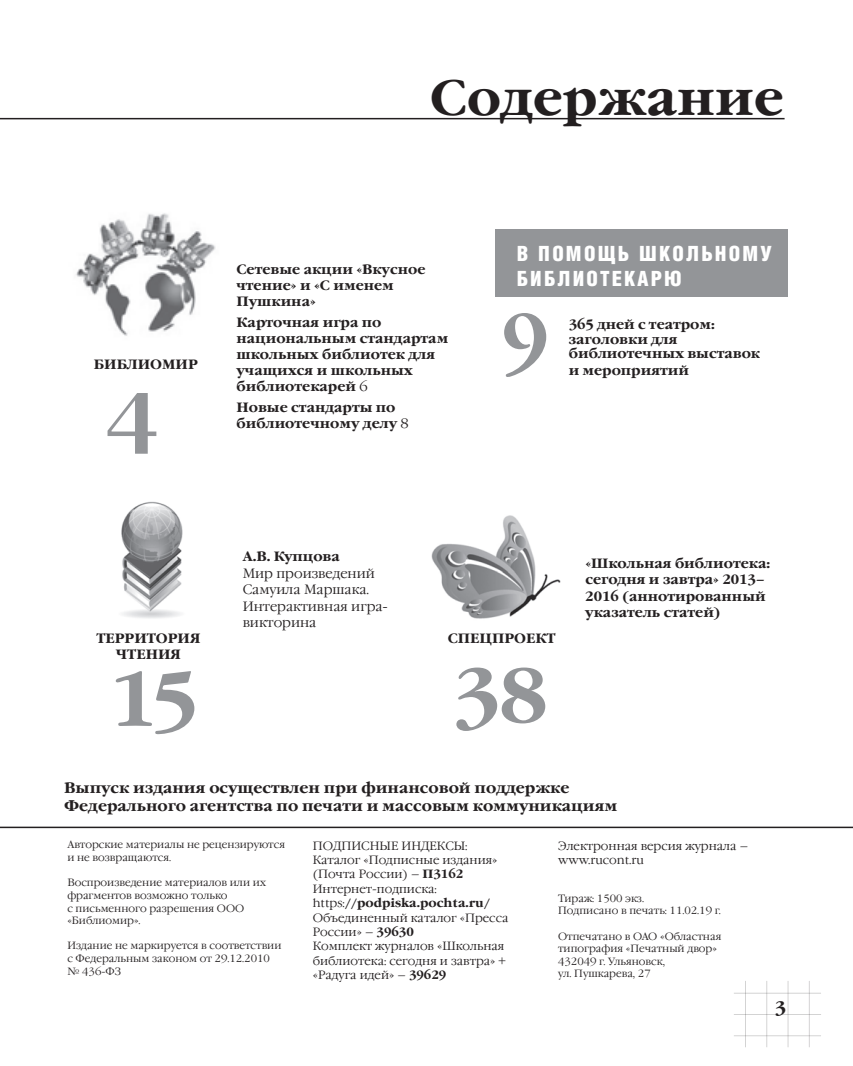
<style>
.page{position:relative;width:853px;height:1066px;background:#fff}
.page>*{position:absolute;margin:0;border:0;box-sizing:border-box;transform-origin:0 0}
.t1{font:700 76.5px "Garamond C";color:#939598}
.t2{font:700 49.5px "Garamond C";color:#231f20}
.t3{font:900 21px/25.2px "Helios Cond";letter-spacing:.1em;color:#fff}
.t4{font:700 18px "Garamond C";color:#231f20}
.t5{font:700 15px/18px "Garamond C";color:#231f20}
.t6{font:700 13.5px/16.2px "Garamond C";color:#231f20}
.t7{font:300 13.5px/16.5px "Garamond C";color:#231f20}
.t8{font:700 13.5px/16.2px "Garamond C";letter-spacing:.12em;color:#231f20;text-align:center}
.t9{font:300 12px/14.4px "Garamond C";color:#231f20}
.t10{font:300 10.5px/12.6px "Garamond C";color:#231f20}
.s1{font-weight:300}
.s2{font-weight:700}
</style>
<div class="page">
<hr style="left:733px;top:992px;width:87px;height:1px;background:#231f20">
<hr style="left:745px;top:980px;width:1px;height:66px;background:#231f20">
<hr style="left:766px;top:980px;width:1px;height:66px;background:#231f20">
<hr style="left:787px;top:980px;width:1px;height:66px;background:#231f20">
<hr style="left:808px;top:980px;width:1px;height:66px;background:#231f20">
<hr style="left:733px;top:1013px;width:87px;height:1px;background:#231f20">
<hr style="left:733px;top:1034px;width:87px;height:1px;background:#231f20">
<hr style="left:0;top:826px;width:852px;height:1px;background:#231f20">
<hr style="left:0;top:118px;width:784px;height:1px;background:#231f20">
<img style="left:76px;top:213px;width:140px;height:123px">
<img style="left:121px;top:501px;width:62px;height:117px">
<img style="left:431px;top:515px;width:130px;height:104px">
<div style="left:495px;top:229px;width:292px;height:68px;background:#939598"></div>
<h2 class="t2" style="left:430px;top:70px;width:355px">Содержание</h2>
<p class="t6" style="left:94px;top:357px;width:105px">библиомир</p>
<h1 class="t1" style="left:109px;top:378px;width:49px">4</h1>
<p class="t6" style="left:236px;top:261px;width:190px">Сетевые акции «Вкусное чтение» и «С именем<br>Пушкина»</p>
<p class="t6" style="left:236px;top:314px;width:213px">Карточная игра по национальным стандартам школьных библиотек для учащихся и школьных библиотекарей <span class="s1">6</span></p>
<p class="t6" style="left:236px;top:399px;width:174px">Новые стандарты по библиотечному делу <span class="s1">8</span></p>
<h3 class="t3" style="left:516px;top:241px;width:256px">В ПОМОЩЬ ШКОЛЬНОМУ<br>БИБЛИОТЕКАРЮ</h3>
<h1 class="t1" style="left:501px;top:298px;width:49px">9</h1>
<p class="t6" style="left:568px;top:317px;width:193px;line-height:14.9px">365 дней с театром: заголовки для библиотечных выставок</p>
<p class="t6" style="left:568px;top:362px;width:122px">и мероприятий</p>
<p class="t6" style="left:243px;top:548px;width:99px">А.В. Купцова</p>
<p class="t7" style="left:243px;top:565px;width:147px">Мир произведений<br>Самуила Маршака.<br>Интерактивная игра&shy;викторина</p>
<p class="t6" style="left:585px;top:555px;width:186px">«Школьная библиотека: сегодня и завтра» 2013–<br>2016 (аннотированный указатель статей)</p>
<p class="t8" style="left:96px;top:630px;width:100px">Территория чтения</p>
<p class="t6" style="left:447px;top:630px;width:45px">спецпро</p>
<p class="t6" style="left:526px;top:630px;width:30px">ект</p>
<h1 class="t1" style="left:110px;top:655px;width:90px">15</h1>
<h1 class="t1" style="left:452px;top:652px;width:96px">38</h1>
<h3 class="t5" style="left:64px;top:778px;width:554px">Выпуск издания осуществлен при финансовой поддержке<br>Федерального агентства по печати и массовым коммуникациям</h3>
<p class="t10" style="left:67px;top:838px;width:219px">Авторские материалы не рецензируются и не возвращаются.</p>
<p class="t10" style="left:67px;top:876px;width:200px">Воспроизведение материалов или их фрагментов возможно только<br>с письменного разрешения ООО «Библиомир».</p>
<p class="t10" style="left:67px;top:939px;width:215px">Издание не маркируется в соответствии с Федеральным законом от 29.12.2010 № 436-ФЗ</p>
<p class="t9" style="left:313px;top:838px;width:197px;text-indent:141px">ы:<br>Каталог «Подписные издания» (Почта России) – <span class="s2">П3162<br></span>Интернет-подписка: https:<span class="s2">//podpiska.pochta.ru/<br></span>Объединенный каталог «Пресса<br>России» – <span class="s2">39630<br></span>Комплект журналов «Школьная библиотека: сегодня и завтра» + «Радуга идей» – <span class="s2">39629</span></p>
<p class="t9" style="left:558px;top:838px;width:191px">Электронная версия журнала – www.rucont.ru</p>
<p class="t9" style="left:313px;top:838px;width:21px">Подписн</p>
<p class="t9" style="left:379px;top:838px;width:32px">ые индекс</p>
<p class="t10" style="left:558px;top:891px;width:164px">Тираж: 1500 экз.<br>Подписано в печать: 11.02.19 г.</p>
<p class="t10" style="left:558px;top:929px;width:165px">Отпечатано в ОАО «Областная типография «Печатный двор»<br>432049 г. Ульяновск,<br>ул. Пушкарева, 27</p>
<h3 class="t4" style="left:774px;top:996px;width:13px">3</h3>
</div>
